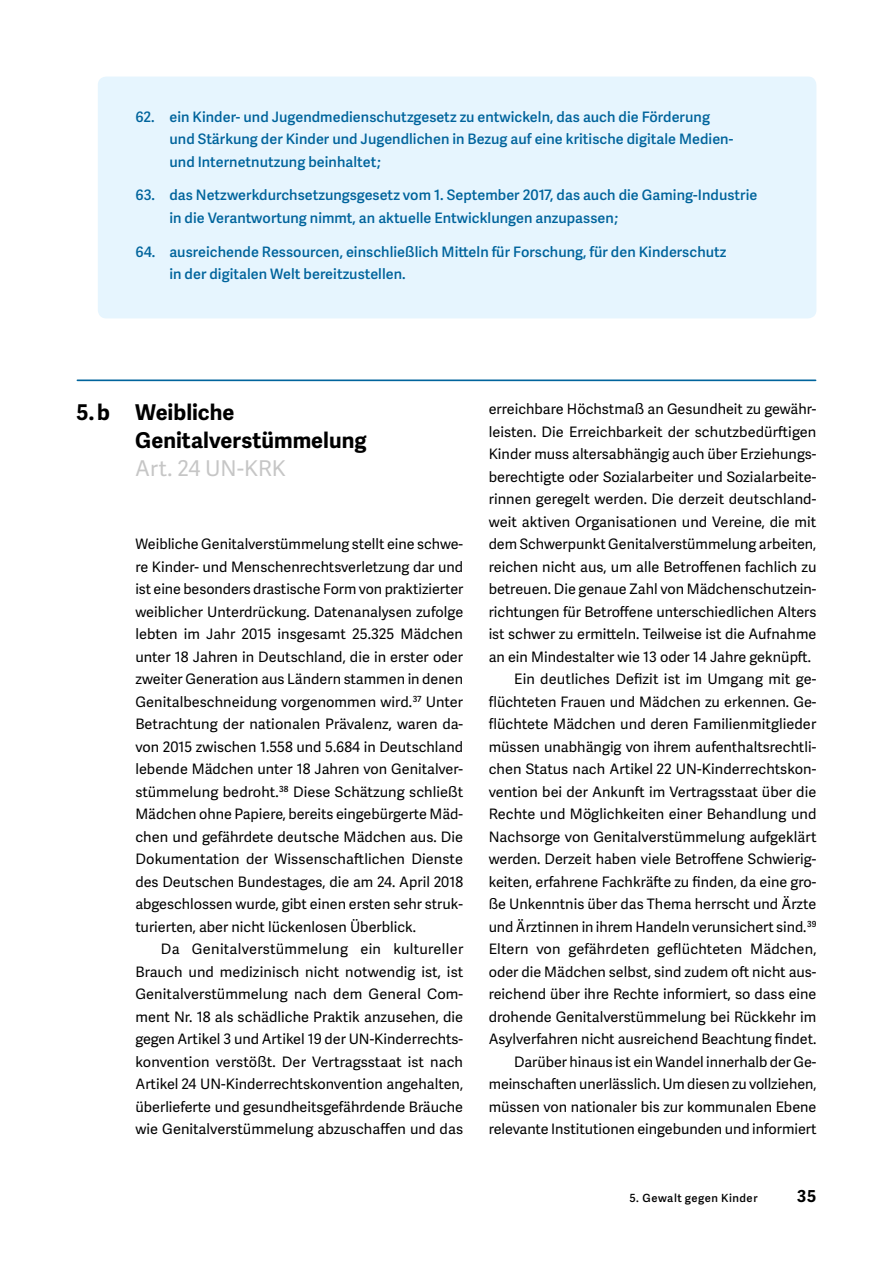
<style>
.page{position:relative;width:893px;height:1263px;background:#fff}
.page>*{position:absolute;margin:0;border:0;box-sizing:border-box;transform-origin:0 0}
.t1{font:700 21.75px/28px "Adelle Sans";color:#000}
.t2{font:21.75px "Adelle Sans";letter-spacing:-.005em;color:#c6c6c6}
.t3{font:700 16.5px "Adelle Sans";color:#000}
.t4{font:14.4px/22.5px "Adelle Sans";color:#000;text-align:justify}
.t5{font:600 14.4px/22.5px "Adelle Sans";letter-spacing:.005em;color:#00649c}
.t6{font:600 11.25px "Adelle Sans";letter-spacing:.05em;color:#000}
</style>
<div class="page">
<div style="left:98px;top:77px;width:718px;height:241px;background:#e6f5fe;border-radius:9px"></div>
<hr style="left:77px;top:379px;width:739px;height:2px;background:#00649c">
<p class="t5" style="left:169px;top:105px;width:565px;text-indent:-34px">62. ein Kinder- und Jugendmedienschutzgesetz zu entwickeln, das auch die Förderung und Stärkung der Kinder und Jugendlichen in Bezug auf eine kritische digitale Medien&shy;und Internetnutzung beinhaltet;</p>
<p class="t5" style="left:169px;top:183px;width:589px;text-indent:-34px">63. das Netzwerkdurchsetzungsgesetz vom 1. September 2017, das auch die Gaming-Industrie in die Verantwortung nimmt, an aktuelle Entwicklungen anzupassen;</p>
<p class="t5" style="left:169px;top:240px;width:559px;text-indent:-34px">64. ausreichende Ressourcen, einschließlich Mitteln für Forschung, für den Kinderschutz in der digitalen Welt bereitzustellen.</p>
<h1 class="t1" style="left:135px;top:397px;width:233px;text-indent:-59px">5. b Weibliche<br>Genitalverstümmelung</h1>
<h1 class="t2" style="left:135px;top:453px;width:152px">Art. 24 UN-KRK</h1>
<p class="t4" style="left:135px;top:532px;width:329px">Weibliche Genitalverstümmelung stellt eine schwe&shy;re Kinder- und Menschenrechtsverletzung dar und ist eine besonders drastische Form von praktizierter weiblicher Unterdrückung. Datenanalysen zufolge lebten im Jahr 2015 insgesamt 25.325 Mädchen unter 18 Jahren in Deutschland, die in erster oder zweiter Generation aus Ländern stammen in denen Genitalbeschneidung vorgenommen wird.<sup>37</sup> Unter Betrachtung der nationalen Prävalenz, waren da&shy;von 2015 zwischen 1.558 und 5.684 in Deutschland lebende Mädchen unter 18 Jahren von Genitalver&shy;stümmelung bedroht.<sup>38</sup> Diese Schätzung schließt Mädchen ohne Papiere, bereits eingebürgerte Mäd&shy;chen und gefährdete deutsche Mädchen aus. Die Dokumentation der Wissenschaftlichen Dienste des Deutschen Bundestages, die am 24. April 2018 abgeschlossen wurde, gibt einen ersten sehr struk&shy;turierten, aber nicht lückenlosen Überblick.</p>
<p class="t4" style="left:135px;top:937px;width:329px;text-indent:26px">Da Genitalverstümmelung ein kultureller Brauch und medizinisch nicht notwendig ist, ist Genitalverstümmelung nach dem General Com&shy;ment Nr. 18 als schädliche Praktik anzusehen, die gegen Artikel 3 und Artikel 19 der UN-Kinderrechts&shy;konvention verstößt. Der Vertragsstaat ist nach Artikel 24 UN-Kinderrechtskonvention angehalten, überlieferte und gesundheitsgefährdende Bräuche wie Genitalverstümmelung abzuschaffen und das</p>
<p class="t4" style="left:489px;top:397px;width:329px">erreichbare Höchstmaß an Gesundheit zu gewähr-</p>
<p class="t4" style="left:489px;top:420px;width:329px">leisten. Die Erreichbarkeit der schutzbedürftigen</p>
<p class="t4" style="left:489px;top:442px;width:329px">Kinder muss altersabhängig auch über Erziehungs-</p>
<p class="t4" style="left:489px;top:465px;width:329px">berechtigte oder Sozialarbeiter und Sozialarbeite-</p>
<p class="t4" style="left:489px;top:487px;width:329px">rinnen geregelt werden. Die derzeit deutschland-</p>
<p class="t4" style="left:489px;top:510px;width:329px">weit aktiven Organisationen und Vereine, die mit</p>
<p class="t4" style="left:489px;top:532px;width:329px">dem Schwerpunkt Genitalverstümmelung arbeiten,</p>
<p class="t4" style="left:489px;top:555px;width:329px">reichen nicht aus, um alle Betroffenen fachlich zu</p>
<p class="t4" style="left:489px;top:577px;width:329px">betreuen. Die genaue Zahl von Mädchenschutzein-</p>
<p class="t4" style="left:489px;top:600px;width:329px">richtungen für Betroffene unterschiedlichen Alters</p>
<p class="t4" style="left:489px;top:622px;width:329px">ist schwer zu ermitteln. Teilweise ist die Aufnahme</p>
<p class="t4" style="left:489px;top:645px;width:324px">an ein Mindestalter wie 13 oder 14 Jahre geknüpft.</p>
<p class="t4" style="left:514px;top:667px;width:304px">Ein deutliches Defizit ist im Umgang mit ge-</p>
<p class="t4" style="left:489px;top:690px;width:329px">flüchteten Frauen und Mädchen zu erkennen. Ge-</p>
<p class="t4" style="left:489px;top:712px;width:329px">flüchtete Mädchen und deren Familienmitglieder</p>
<p class="t4" style="left:489px;top:735px;width:329px">müssen unabhängig von ihrem aufenthaltsrechtli-</p>
<p class="t4" style="left:489px;top:757px;width:329px">chen Status nach Artikel 22 UN-Kinderrechtskon-</p>
<p class="t4" style="left:489px;top:780px;width:329px">vention bei der Ankunft im Vertragsstaat über die</p>
<p class="t4" style="left:489px;top:802px;width:329px">Rechte und Möglichkeiten einer Behandlung und</p>
<p class="t4" style="left:489px;top:825px;width:329px">Nachsorge von Genitalverstümmelung aufgeklärt</p>
<p class="t4" style="left:489px;top:847px;width:329px">werden. Derzeit haben viele Betroffene Schwierig-</p>
<p class="t4" style="left:489px;top:870px;width:329px">keiten, erfahrene Fachkräfte zu finden, da eine gro-</p>
<p class="t4" style="left:489px;top:892px;width:329px">ße Unkenntnis über das Thema herrscht und Ärzte</p>
<p class="t4" style="left:489px;top:915px;width:329px">und Ärztinnen in ihrem Handeln verunsichert sind.<sup>39</sup></p>
<p class="t4" style="left:489px;top:937px;width:329px">Eltern von gefährdeten geflüchteten Mädchen,</p>
<p class="t4" style="left:489px;top:960px;width:329px">oder die Mädchen selbst, sind zudem oft nicht aus-</p>
<p class="t4" style="left:489px;top:982px;width:329px">reichend über ihre Rechte informiert, so dass eine</p>
<p class="t4" style="left:489px;top:1005px;width:329px">drohende Genitalverstümmelung bei Rückkehr im</p>
<p class="t4" style="left:489px;top:1027px;width:329px">Asylverfahren nicht ausreichend Beachtung findet.</p>
<p class="t4" style="left:514px;top:1050px;width:304px">Darüber hinaus ist ein Wandel innerhalb der Ge-</p>
<p class="t4" style="left:489px;top:1072px;width:329px">meinschaften unerlässlich. Um diesen zu vollziehen,</p>
<p class="t4" style="left:489px;top:1095px;width:329px">müssen von nationaler bis zur kommunalen Ebene</p>
<p class="t4" style="left:489px;top:1117px;width:329px">relevante Institutionen eingebunden und informiert</p>
<p class="t6" style="left:629px;top:1189px;width:130px">5. Gewalt gegen Kinder</p>
<p class="t3" style="left:797px;top:1184px;width:21px">35</p>
</div>
